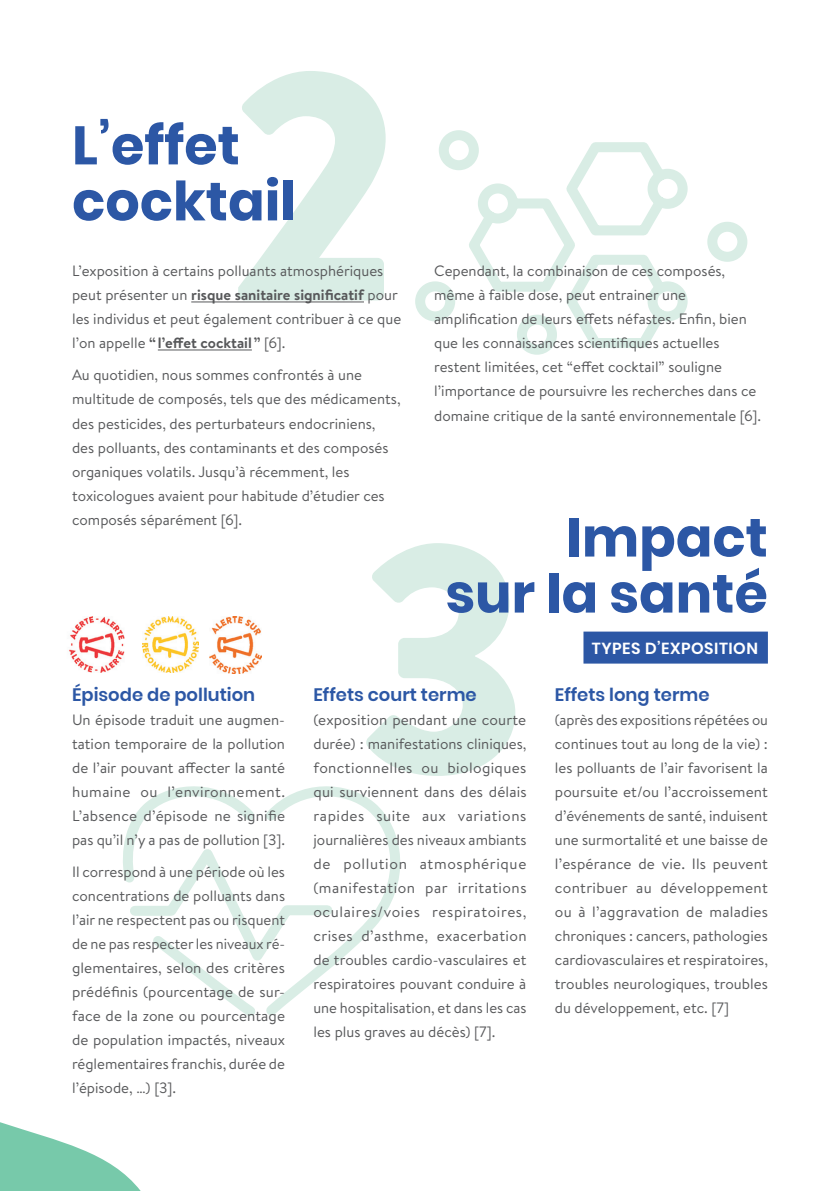
<style>
.page{position:relative;width:840px;height:1191px;background:#fff}
.page>*{position:absolute;margin:0;border:0;box-sizing:border-box;transform-origin:0 0}
.t1{font:700 54px/56px "Poppins";color:#2c57a5;text-align:right}
.t2{font:600 18px "Poppins";color:#2c57a5}
.t3{font:600 16px "Poppins";letter-spacing:.03em;color:#fff}
.t4{font:15px/24px "Brandon Text";color:#57585a;text-align:justify}
.s1{font-weight:700}
</style>
<div class="page">
<svg style="left:415px;top:130px;width:333px;height:225px"></svg>
<svg style="left:123px;top:786px;width:277px;height:230px"></svg>
<img style="left:69px;top:616px;width:56px;height:56px">
<img style="left:142px;top:616px;width:56px;height:56px">
<img style="left:210px;top:616px;width:51px;height:57px">
<svg style="left:0;top:1122px;width:141px;height:69px"></svg>
<svg style="left:238px;top:71px;width:147px;height:229px"></svg>
<svg style="left:366px;top:543px;width:149px;height:233px"></svg>
<div style="left:697px;top:734px;width:43px;height:41px;border:2px solid #fff;border-radius:50%"></div>
<div style="left:583px;top:631px;width:184px;height:32px;background:#2c57a5"></div>
<hr style="left:191px;top:301px;width:173px;height:1px;background:#57585a">
<hr style="left:158px;top:349px;width:94px;height:1px;background:#57585a">
<h1 class="t1" style="left:72px;top:118px;width:225px;text-align:left">L’effet cocktail</h1>
<p class="t4" style="left:72px;top:259px;width:330px;text-align:left">L’exposition à certains polluants atmosphériques peut présenter un <span class="s1">risque sanitaire significatif</span> pour les individus et peut également contribuer à ce que l’on appelle <span class="s1">“ l’effet cocktail ”</span> [6].</p>
<p class="t4" style="left:72px;top:363px;width:330px;text-align:left">Au quotidien, nous sommes confrontés à une multitude de composés, tels que des médicaments, des pesticides, des perturbateurs endocriniens, des polluants, des contaminants et des composés organiques volatils. Jusqu’à récemment, les toxicologues avaient pour habitude d’étudier ces composés séparément [6].</p>
<p class="t4" style="left:434px;top:259px;width:328px;text-align:left">Cependant, la combinaison de ces composés, même à faible dose, peut entrainer une amplification de leurs effets néfastes. Enfin, bien que les connaissances scientifiques actuelles restent limitées, cet “effet cocktail” souligne l’importance de poursuivre les recherches dans ce domaine critique de la santé environnementale [6].</p>
<h1 class="t1" style="left:445px;top:510px;width:324px">Impact<br>sur la santé</h1>
<p class="t3" style="left:591px;top:638px;width:167px">TYPES D’EXPOSITION</p>
<p class="t2" style="left:72px;top:684px;width:184px">Épisode de pollution</p>
<p class="t4" style="left:72px;top:707px;width:214px">Un épisode traduit une augmen&shy;tation temporaire de la pollution de l’air pouvant affecter la santé humaine ou l’environnement.<br>L’absence d’épisode ne signifie pas qu’il n’y a pas de pollution [3].</p>
<p class="t4" style="left:72px;top:859px;width:214px">Il correspond à une période où les concentrations de polluants dans l’air ne respectent pas ou risquent de ne pas respecter les niveaux ré&shy;glementaires, selon des critères prédéfinis (pourcentage de sur&shy;face de la zone ou pourcentage de population impactés, niveaux réglementaires franchis, durée de l’épisode, …) [3].</p>
<p class="t2" style="left:313px;top:684px;width:165px">Effets court terme</p>
<p class="t4" style="left:313px;top:707px;width:214px">(exposition pendant une courte durée) : manifestations cliniques, fonctionnelles ou biologiques qui surviennent dans des délais rapides suite aux variations journalières des niveaux ambiants de pollution atmosphérique (manifestation par irritations oculaires/voies respiratoires, crises d’asthme, exacerbation de troubles cardio-vasculaires et respiratoires pouvant conduire à une hospitalisation, et dans les cas les plus graves au décès) [7].</p>
<p class="t2" style="left:554px;top:684px;width:156px">Effets long terme</p>
<p class="t4" style="left:554px;top:707px;width:214px">(après des expositions répétées ou continues tout au long de la vie) : les polluants de l’air favorisent la poursuite et/ou l’accroissement d’événements de santé, induisent une surmortalité et une baisse de l’espérance de vie. Ils peuvent contribuer au développement ou à l’aggravation de maladies chroniques : cancers, pathologies cardiovasculaires et respiratoires, troubles neurologiques, troubles du développement, etc. [7]</p>
</div>
